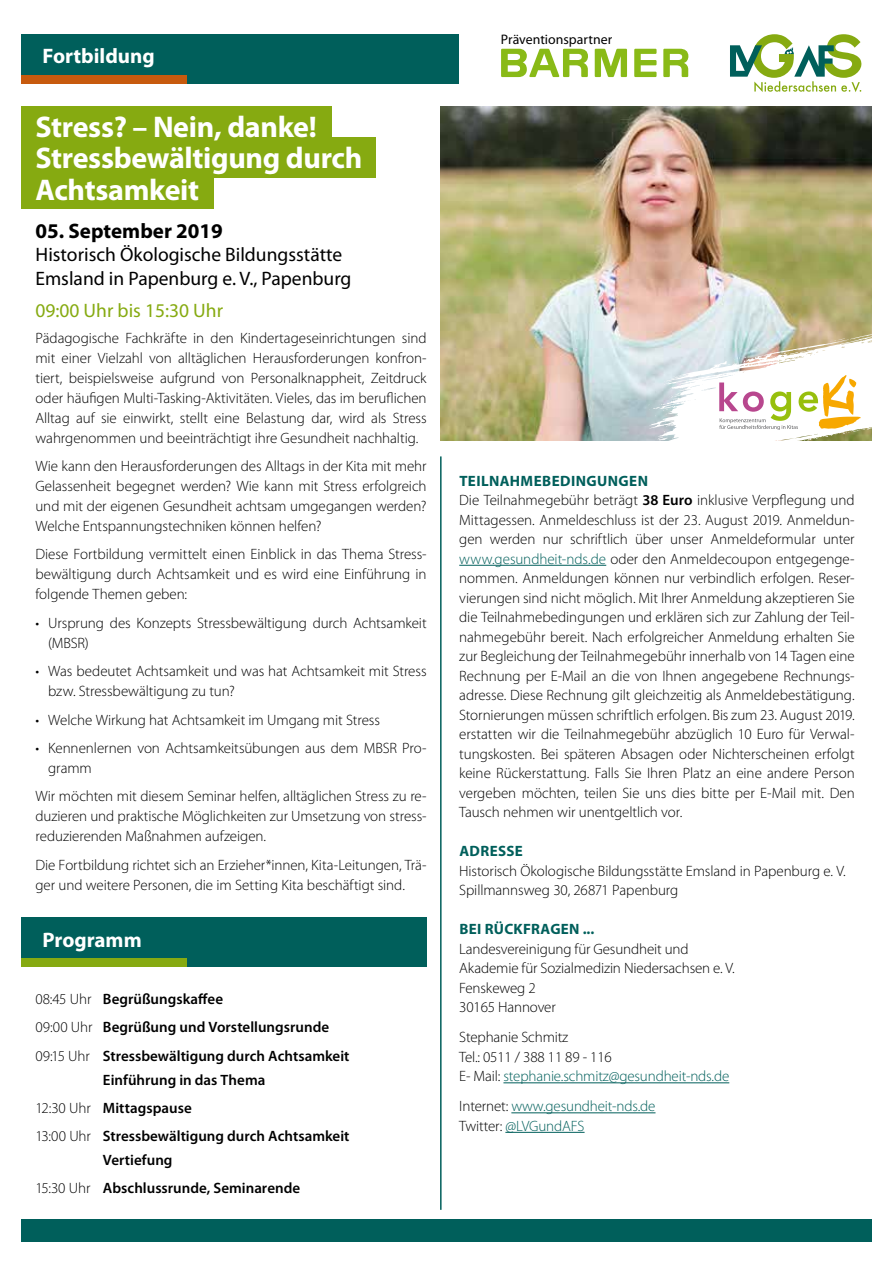
<style>
.page{position:relative;width:893px;height:1263px;background:#fff}
.page>*{position:absolute;margin:0;border:0;box-sizing:border-box;transform-origin:0 0}
.t1{font:700 30px/31.5px "Myriad Pro";letter-spacing:-.01em;color:#fff}
.t2{font:700 21px "Myriad Pro";color:#fff}
.t3{font:700 21px "Myriad Pro";color:#000}
.t4{font:19.5px/23.4px "Myriad Pro";color:#000}
.t5{font:19.5px "Myriad Pro";color:#86aa11}
.t6{font:300 15px/19.5px "Myriad Pro";letter-spacing:-.005em;color:#000}
.t7{font:600 15px/28.2px "Myriad Pro";color:#000}
.t8{font:300 15px/19.5px "Myriad Pro";letter-spacing:-.01em;color:#005f5b}
.t9{font:700 15px "Myriad Pro";letter-spacing:.02em;color:#005f5b}
.t10{font:13.8px "Myriad Pro";color:#000}
.s1{font-weight:300}
.s2{font-weight:700;color:#005f5b}
.s3{font-weight:600}
.s4{color:#005f5b}
.s5{color:#000}
</style>
<div class="page">
<div style="left:21px;top:106px;width:311px;height:41px;background:#86aa11"></div>
<div style="left:21px;top:137px;width:355px;height:41px;background:#86aa11"></div>
<div style="left:21px;top:168px;width:192px;height:40px;background:#86aa11"></div>
<hr style="left:440px;top:456px;width:2px;height:754px;background:#005f5b">
<hr style="left:459px;top:565px;width:147px;height:1px;background:#005f5b">
<hr style="left:503px;top:1082px;width:226px;height:1px;background:#005f5b">
<hr style="left:511px;top:1112px;width:144px;height:1px;background:#005f5b">
<hr style="left:505px;top:1132px;width:80px;height:1px;background:#005f5b">
<div style="left:21px;top:1219px;width:851px;height:23px;background:#005f5b"></div>
<img style="left:441px;top:106px;width:431px;height:334px">
<div style="left:21px;top:917px;width:406px;height:50px;background:#005f5b"></div>
<div style="left:21px;top:958px;width:166px;height:9px;background:#86aa11"></div>
<svg style="left:648px;top:242px;width:224px;height:198px"></svg>
<svg style="left:830px;top:330px;width:42px;height:12px"></svg>
<svg style="left:784px;top:352px;width:14px;height:3px"></svg>
<svg style="left:728px;top:357px;width:19px;height:8px"></svg>
<svg style="left:757px;top:357px;width:14px;height:11px"></svg>
<svg style="left:648px;top:376px;width:39px;height:65px"></svg>
<div style="left:21px;top:34px;width:438px;height:49px;background:#005f5b"></div>
<svg style="left:730px;top:34px;width:131px;height:58px"></svg>
<div style="left:21px;top:75px;width:166px;height:9px;background:#c75a0e"></div>
<svg style="left:712px;top:375px;width:160px;height:66px"></svg>
<svg style="left:501px;top:49px;width:187px;height:28px"></svg>
<h2 class="t2" style="left:43px;top:42px;width:114px">Fortbildung</h2>
<h1 class="t1" style="left:35px;top:110px;width:328px">Stress? – Nein, danke!<br>Stressbewältigung durch<br>Achtsamkeit</h1>
<h2 class="t3" style="left:35px;top:217px;width:189px">05. September 2019</h2>
<h3 class="t4" style="left:35px;top:243px;width:318px">Historisch Ökologische Bildungsstätte<br>Emsland in Papenburg e. V., Papenburg</h3>
<h3 class="t5" style="left:35px;top:298px;width:189px">09:00 Uhr bis 15:30 Uhr</h3>
<p class="t6" style="left:35px;top:328px;width:393px;line-height:20px;text-align:justify">Pädagogische Fachkräfte in den Kindertageseinrichtungen sind mit einer Vielzahl von alltäglichen Herausforderungen konfron&shy;tiert, beispielsweise aufgrund von Personalknappheit, Zeitdruck oder häufigen Multi-Tasking-Aktivitäten. Vieles, das im beruflichen Alltag auf sie einwirkt, stellt eine Belastung dar, wird als Stress wahrgenommen und beeinträchtigt ihre Gesundheit nachhaltig.</p>
<p class="t6" style="left:35px;top:456px;width:393px;line-height:20px;text-align:justify">Wie kann den Herausforderungen des Alltags in der Kita mit mehr Gelassenheit begegnet werden? Wie kann mit Stress erfolgreich und mit der eigenen Gesundheit achtsam umgegangen werden?<br>Welche Entspannungstechniken können helfen?</p>
<p class="t6" style="left:35px;top:544px;width:393px;line-height:20px;text-align:justify">Diese Fortbildung vermittelt einen Einblick in das Thema Stress&shy;bewältigung durch Achtsamkeit und es wird eine Einführung in folgende Themen geben:</p>
<p class="t6" style="left:48px;top:613px;width:380px;line-height:20px;text-indent:-13px">• Ursprung des Konzepts Stressbewältigung durch Achtsamkeit (MBSR)</p>
<p class="t6" style="left:48px;top:661px;width:380px;line-height:20px;text-indent:-13px">• Was bedeutet Achtsamkeit und was hat Achtsamkeit mit Stress bzw. Stressbewältigung zu tun?</p>
<p class="t6" style="left:35px;top:710px;width:346px">• Welche Wirkung hat Achtsamkeit im Umgang mit Stress</p>
<p class="t6" style="left:48px;top:738px;width:380px;line-height:20px;text-indent:-13px">• Kennenlernen von Achtsamkeitsübungen aus dem MBSR Pro&shy;gramm</p>
<p class="t6" style="left:35px;top:786px;width:393px;line-height:20px;text-align:justify">Wir möchten mit diesem Seminar helfen, alltäglichen Stress zu re&shy;duzieren und praktische Möglichkeiten zur Umsetzung von stress&shy;reduzierenden Maßnahmen aufzeigen.</p>
<p class="t6" style="left:35px;top:854px;width:393px;line-height:20px">Die Fortbildung richtet sich an Erzieher*innen, Kita-Leitungen, Trä&shy;ger und weitere Personen, die im Setting Kita beschäftigt sind.</p>
<h2 class="t2" style="left:43px;top:926px;width:101px">Programm</h2>
<p class="t7" style="left:35px;top:985px;width:316px"><span class="s1">08:45 Uhr</span> Begrüßungskaffee<br><span class="s1">09:00 Uhr</span> Begrüßung und Vorstellungsrunde<br><span class="s1">09:15 Uhr</span> Stressbewältigung durch Achtsamkeit</p>
<p class="t7" style="left:35px;top:1065px;width:316px;text-indent:68px">Einführung in das Thema<br><span class="s1">12:30 Uhr</span> Mittagspause<br><span class="s1">13:00 Uhr</span> Stressbewältigung durch Achtsamkeit</p>
<p class="t7" style="left:35px;top:1146px;width:266px;text-indent:67px">Vertiefung<br><span class="s1">15:30 Uhr</span> Abschlussrunde, Seminarende</p>
<p class="t10" style="left:501px;top:31px;width:113px">Präventionspartner</p>
<p class="t6" style="left:459px;top:471px;width:397px"><span class="s2">TEILNAHMEBEDINGUNGEN<br></span>Die Teilnahmegebühr beträgt <span class="s3">38 Euro</span> inklusive Verpflegung und Mittagessen. Anmeldeschluss ist der 23. August 2019. Anmeldun&shy;gen werden nur schriftlich über unser Anmeldeformular unter <span class="s4">www.gesundheit-nds.de</span> oder den Anmeldecoupon entgegenge&shy;nommen. Anmeldungen können nur verbindlich erfolgen. Reser&shy;vierungen sind nicht möglich. Mit Ihrer Anmeldung akzeptieren Sie die Teilnahmebedingungen und erklären sich zur Zahlung der Teil&shy;nahmegebühr bereit. Nach erfolgreicher Anmeldung erhalten Sie zur Begleichung der Teilnahmegebühr innerhalb von 14 Tagen eine Rechnung per E-Mail an die von Ihnen angegebene Rechnungs&shy;adresse. Diese Rechnung gilt gleichzeitig als Anmeldebestätigung.<br>Stornierungen müssen schriftlich erfolgen. Bis zum 23. August 2019. erstatten wir die Teilnahmegebühr abzüglich 10 Euro für Verwal&shy;tungskosten. Bei späteren Absagen oder Nichterscheinen erfolgt keine Rückerstattung. Falls Sie Ihren Platz an eine andere Person vergeben möchten, teilen Sie uns dies bitte per E-Mail mit. Den Tausch nehmen wir unentgeltlich vor.</p>
<p class="t9" style="left:459px;top:841px;width:65px">ADRESSE</p>
<p class="t6" style="left:459px;top:861px;width:388px">Historisch Ökologische Bildungsstätte Emsland in Papenburg e. V.<br>Spillmannsweg 30, 26871 Papenburg</p>
<p class="t9" style="left:459px;top:919px;width:137px">BEI RÜCKFRAGEN ...</p>
<p class="t6" style="left:459px;top:939px;width:277px">Landesvereinigung für Gesundheit und<br>Akademie für Sozialmedizin Niedersachsen e. V.<br>Fenskeweg 2<br>30165 Hannover</p>
<p class="t6" style="left:459px;top:1027px;width:272px">Stephanie Schmitz<br>Tel.: 0511 / 388 11 89 - 116<br>E- Mail: <span class="s4">stephanie.schmitz@gesundheit-nds.de</span></p>
<p class="t8" style="left:459px;top:1096px;width:198px"><span class="s5">Internet:</span> www.gesundheit-nds.de<br><span class="s5">Twitter:</span> @LVGundAFS</p>
</div>
